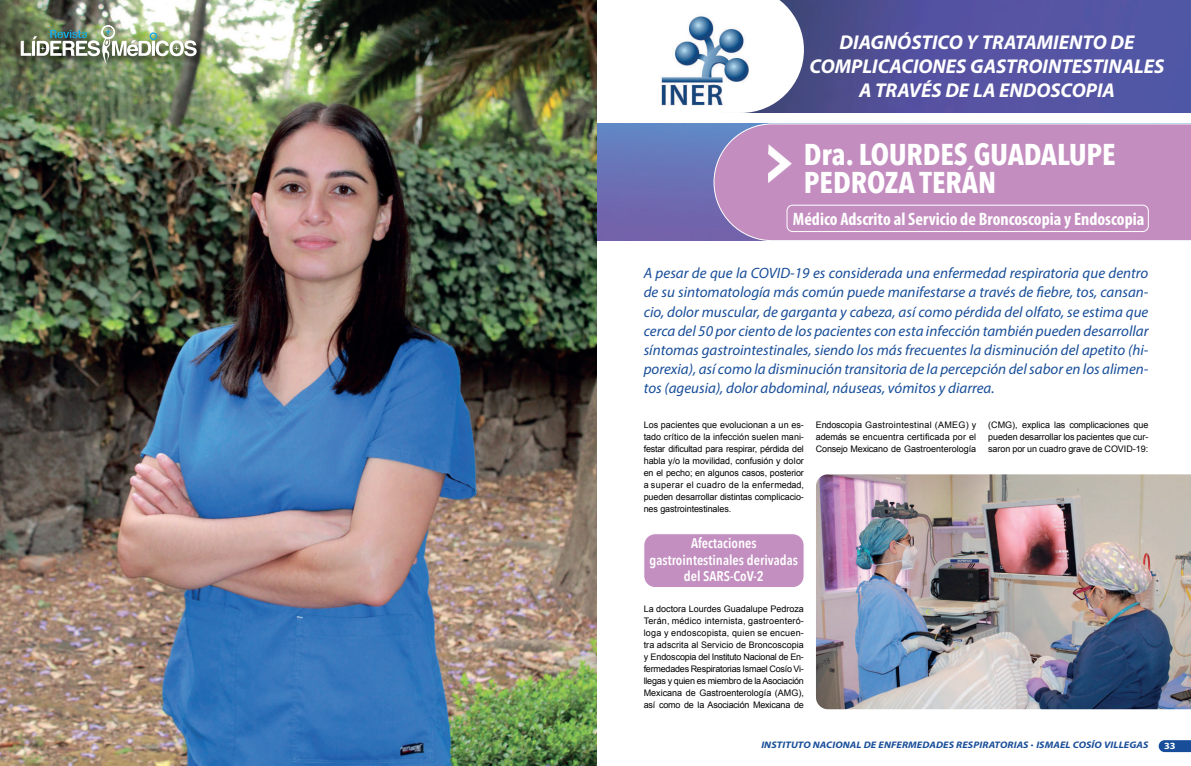
<style>
.page{position:relative;width:1191px;height:766px;background:#fff}
.page>*{position:absolute;margin:0;border:0;box-sizing:border-box;transform-origin:0 0}
.t1{font:700 30px/28px "Avenir Next Condensed";color:#fff}
.t2{font:italic 700 20px/24px "Myriad Pro";color:#fff;text-align:center}
.t3{font:700 condensed 18px "Myriad Pro";color:#fff}
.t4{font:italic 15px/19px "Myriad Pro";color:#184e99;text-align:justify}
.t5{font:600 14px/16.8px "Avenir Next Condensed";color:#fff;text-align:center}
.t6{font:italic 700 9.5px "Myriad Pro";letter-spacing:.01em;color:#184e99;scale:1.1 1}
.t7{font:700 9.5px "Myriad Pro";color:#fff;scale:1.1 1}
.t8{font:9px/12px "Arial";letter-spacing:-.01em;color:#000001;text-align:justify}
.s1{font-family:"Helvetica Neue LT Std";font-weight:900;font-style:normal;font-stretch:condensed}
</style>
<div class="page">
<div style="left:644px;top:533px;width:160px;height:54px;background:#c38fc0;border-radius:11px"></div>
<div style="left:643px;top:533px;width:161px;height:54px;border:1px solid #fff;border-radius:11px"></div>
<img style="left:804px;top:0;width:387px;height:113px">
<img style="left:596px;top:124px;width:118px;height:116px">
<img style="left:0;top:0;width:596px;height:765px">
<div style="left:714px;top:124px;width:477px;height:117px;background:#c38ebf"></div>
<img style="left:768px;top:145px;width:23px;height:38px">
<svg style="left:1158px;top:740px;width:33px;height:11px"></svg>
<svg style="left:755px;top:0;width:49px;height:113px"></svg>
<div style="left:787px;top:205px;width:361px;height:26px;border:1px solid #fff;border-radius:6px"></div>
<img style="left:816px;top:474px;width:375px;height:235px">
<div style="left:19px;top:24px;width:187px;height:49px;background:#000001;opacity:.75"></div>
<img style="left:21px;top:26px;width:176px;height:38px">
<img style="left:661px;top:16px;width:94px;height:97px">
<h2 class="t2" style="left:809px;top:30px;width:356px">DIAGNÓSTICO Y TRATAMIENTO DE<br>COMPLICACIONES GASTROINTESTINALES<br>A TRAVÉS DE LA ENDOSCOPIA</h2>
<h1 class="t1" style="left:804px;top:140px;width:313px">Dra. LOURDES GUADALUPE<br>PEDROZA TERÁN</h1>
<h3 class="t3" style="left:793px;top:208px;width:353px">Médico Adscrito al Servicio de Broncoscopia y Endoscopia</h3>
<p class="t4" style="left:643px;top:263px;width:506px">A pesar de que la COVID-19 es considerada una enfermedad respiratoria que dentro de su sintomatología más común puede manifestarse a través de fiebre, tos, cansan&shy;cio, dolor muscular, de garganta y cabeza, así como pérdida del olfato, se estima que cerca del 50 por ciento de los pacientes con esta infección también pueden desarrollar síntomas gastrointestinales, siendo los más frecuentes la disminución del apetito (hi&shy;porexia), así como la disminución transitoria de la percepción del sabor en los alimen&shy;tos (ageusia), dolor abdominal, náuseas, vómitos y diarrea.</p>
<p class="t8" style="left:643px;top:418px;width:162px">Los pacientes que evolucionan a un es&shy;tado crítico de la infección suelen mani&shy;festar dificultad para respirar, pérdida del habla y/o la movilidad, confusión y dolor en el pecho; en algunos casos, posterior a superar el cuadro de la enfermedad, pueden desarrollar distintas complicacio&shy;nes gastrointestinales.</p>
<h3 class="t5" style="left:649px;top:534px;width:150px">Afectaciones gastrointestinales derivadas del SARS-CoV-2</h3>
<p class="t8" style="left:643px;top:603px;width:162px">La doctora Lourdes Guadalupe Pedroza Terán, médico internista, gastroenteró&shy;loga y endoscopista, quien se encuen&shy;tra adscrita al Servicio de Broncoscopia y Endoscopia del Instituto Nacional de En&shy;fermedades Respiratorias Ismael Cosío Vi&shy;llegas y quien es miembro de la Asociación Mexicana de Gastroenterología (AMG), así como de la Asociación Mexicana de</p>
<p class="t8" style="left:816px;top:418px;width:162px">Endoscopia Gastrointestinal (AMEG) y además se encuentra certificada por el Consejo Mexicano de Gastroenterología</p>
<p class="t8" style="left:988px;top:418px;width:162px">(CMG), explica las complicaciones que pueden desarrollar los pacientes que cur&shy;saron por un cuadro grave de COVID-19:</p>
<p class="t6" style="left:761px;top:738px;width:353px">INSTITUTO NACIONAL DE ENFERMEDADES RESPIRATORIAS <span class="s1">·</span> ISMAEL COSÍO VILLEGAS</p>
<p class="t7" style="left:1164px;top:739px;width:12px">33</p>
</div>
